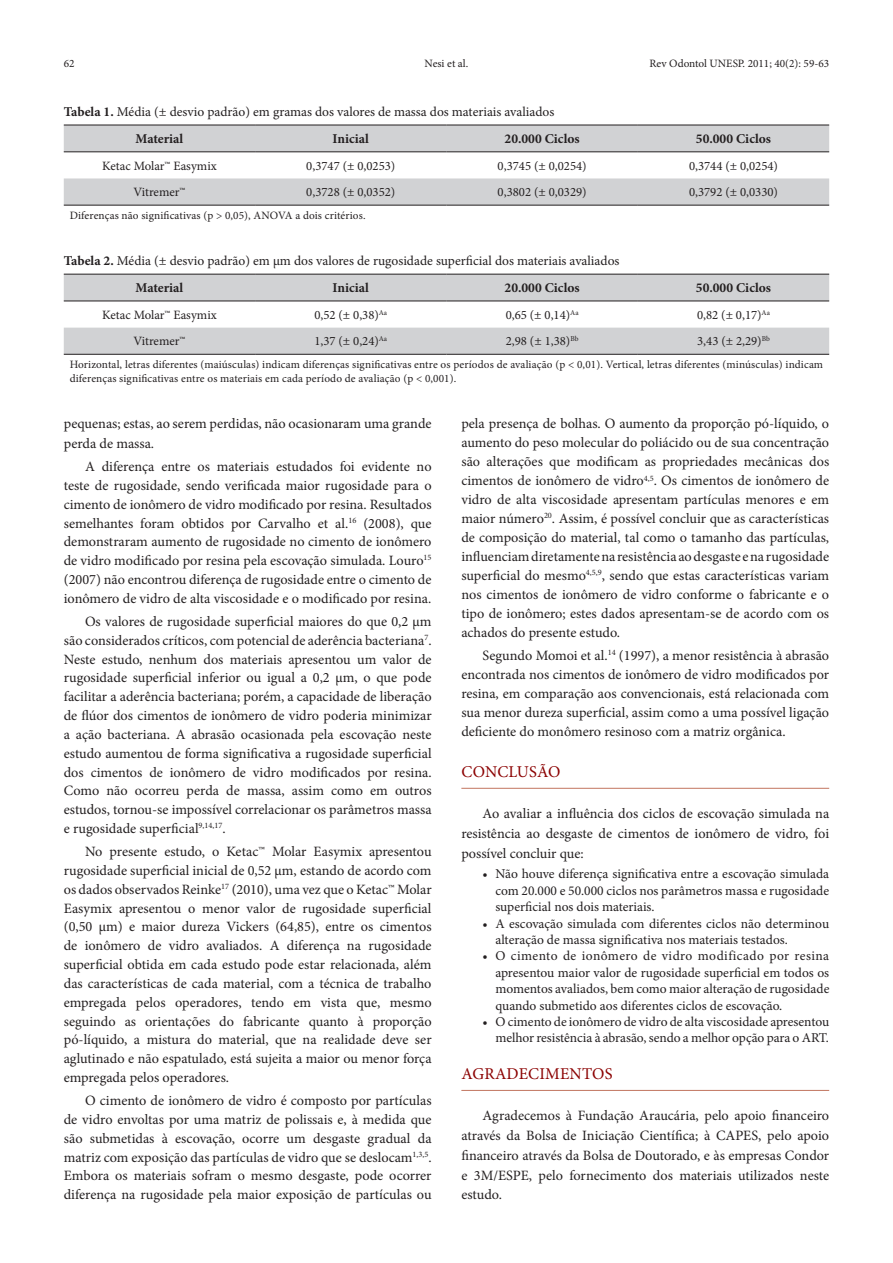
<style>
.page{position:relative;width:893px;height:1263px;background:#fff}
.page>*{position:absolute;margin:0;border:0;box-sizing:border-box;transform-origin:0 0}
.t1{font:16.5px "Minion Pro";letter-spacing:.01em;color:#8b0202}
.t2{font:14.25px/18.8px "Minion Pro";color:#231f20;text-align:justify}
.t3{font:13.5px/16.4px "Minion Pro";color:#231f20}
.t4{font:700 13.5px "Minion Pro";color:#231f20}
.t5{font:12.75px "Minion Pro";color:#231f20}
.t6{font:11.25px/13.5px "Minion Pro";letter-spacing:.01em;color:#231f20}
.s1{font-weight:700}
</style>
<div class="page">
<hr style="left:461px;top:788px;width:368px;height:1px;background:#c27660">
<hr style="left:461px;top:1090px;width:368px;height:1px;background:#c27660">
<svg style="left:64px;top:126px;width:765px;height:79px"></svg>
<hr style="left:64px;top:125px;width:191px;height:1px;background:#231f20">
<hr style="left:255px;top:125px;width:191px;height:1px;background:#231f20">
<hr style="left:446px;top:125px;width:192px;height:1px;background:#231f20">
<hr style="left:638px;top:125px;width:191px;height:1px;background:#231f20">
<hr style="left:64px;top:151px;width:191px;height:1px;background:#231f20">
<hr style="left:255px;top:151px;width:191px;height:1px;background:#231f20">
<hr style="left:446px;top:151px;width:192px;height:1px;background:#231f20">
<hr style="left:638px;top:151px;width:191px;height:1px;background:#231f20">
<hr style="left:64px;top:205px;width:191px;height:1px;background:#231f20">
<hr style="left:255px;top:205px;width:191px;height:1px;background:#231f20">
<hr style="left:446px;top:205px;width:192px;height:1px;background:#231f20">
<hr style="left:638px;top:205px;width:191px;height:1px;background:#231f20">
<svg style="left:64px;top:275px;width:765px;height:79px"></svg>
<hr style="left:64px;top:274px;width:191px;height:1px;background:#231f20">
<hr style="left:255px;top:274px;width:191px;height:1px;background:#231f20">
<hr style="left:446px;top:274px;width:192px;height:1px;background:#231f20">
<hr style="left:638px;top:274px;width:191px;height:1px;background:#231f20">
<hr style="left:64px;top:301px;width:191px;height:1px;background:#231f20">
<hr style="left:255px;top:301px;width:191px;height:1px;background:#231f20">
<hr style="left:446px;top:301px;width:192px;height:1px;background:#231f20">
<hr style="left:638px;top:301px;width:191px;height:1px;background:#231f20">
<hr style="left:64px;top:354px;width:191px;height:1px;background:#231f20">
<hr style="left:255px;top:354px;width:191px;height:1px;background:#231f20">
<hr style="left:446px;top:354px;width:192px;height:1px;background:#231f20">
<hr style="left:638px;top:354px;width:191px;height:1px;background:#231f20">
<p class="t6" style="left:64px;top:57px;width:12px">62</p>
<p class="t6" style="left:425px;top:57px;width:45px">Nesi et al.</p>
<p class="t6" style="left:650px;top:57px;width:181px">Rev Odontol UNESP. 2011; 40(2): 59-63</p>
<p class="t3" style="left:136px;top:98px;width:420px;line-height:27.2px;text-indent:-72px"><span class="s1">Tabela 1.</span> Média (± desvio padrão) em gramas dos valores de massa dos materiais avaliados<br><span class="s1">Material</span></p>
<p class="t4" style="left:333px;top:129px;width:38px">Inicial</p>
<p class="t4" style="left:505px;top:129px;width:77px">20.000 Ciclos</p>
<p class="t4" style="left:696px;top:129px;width:77px">50.000 Ciclos</p>
<p class="t5" style="left:102px;top:157px;width:116px">Ketac Molar™ Easymix</p>
<p class="t5" style="left:306px;top:157px;width:91px">0,3747 (± 0,0253)</p>
<p class="t5" style="left:498px;top:157px;width:91px">0,3745 (± 0,0254)</p>
<p class="t5" style="left:689px;top:157px;width:91px">0,3744 (± 0,0254)</p>
<p class="t5" style="left:133px;top:184px;width:53px">Vitremer™</p>
<p class="t5" style="left:306px;top:184px;width:91px">0,3728 (± 0,0352)</p>
<p class="t5" style="left:498px;top:184px;width:91px">0,3802 (± 0,0329)</p>
<p class="t5" style="left:689px;top:184px;width:91px">0,3792 (± 0,0330)</p>
<p class="t6" style="left:70px;top:209px;width:297px">Diferenças não significativas (p &gt; 0,05), ANOVA a dois critérios.</p>
<p class="t3" style="left:136px;top:247px;width:485px;line-height:27.2px;text-indent:-72px"><span class="s1">Tabela 2.</span> Média (± desvio padrão) em µm dos valores de rugosidade superficial dos materiais avaliados<br><span class="s1">Material</span></p>
<p class="t4" style="left:333px;top:279px;width:38px">Inicial</p>
<p class="t4" style="left:505px;top:279px;width:77px">20.000 Ciclos</p>
<p class="t4" style="left:696px;top:279px;width:77px">50.000 Ciclos</p>
<p class="t5" style="left:102px;top:306px;width:116px">Ketac Molar™ Easymix</p>
<p class="t5" style="left:314px;top:306px;width:74px">0,52 (± 0,38)<sup>Aa</sup></p>
<p class="t5" style="left:506px;top:306px;width:74px">0,65 (± 0,14)<sup>Aa</sup></p>
<p class="t5" style="left:697px;top:306px;width:74px">0,82 (± 0,17)<sup>Aa</sup></p>
<p class="t5" style="left:133px;top:333px;width:53px">Vitremer™</p>
<p class="t5" style="left:314px;top:333px;width:74px">1,37 (± 0,24)<sup>Aa</sup></p>
<p class="t5" style="left:506px;top:333px;width:74px">2,98 (± 1,38)<sup>Bb</sup></p>
<p class="t5" style="left:697px;top:333px;width:74px">3,43 (± 2,29)<sup>Bb</sup></p>
<p class="t6" style="left:70px;top:358px;width:755px">Horizontal, letras diferentes (maiúsculas) indicam diferenças significativas entre os períodos de avaliação (p &lt; 0,01). Vertical, letras diferentes (minúsculas) indicam diferenças significativas entre os materiais em cada período de avaliação (p &lt; 0,001).</p>
<p class="t2" style="left:64px;top:414px;width:369px;line-height:19.6px">pequenas; estas, ao serem perdidas, não ocasionaram uma grande perda de massa.</p>
<p class="t2" style="left:64px;top:457px;width:369px;text-indent:21px">A diferença entre os materiais estudados foi evidente no teste de rugosidade, sendo verificada maior rugosidade para o cimento de ionômero de vidro modificado por resina. Resultados semelhantes foram obtidos por Carvalho et al.<sup>16</sup> (2008), que demonstraram aumento de rugosidade no cimento de ionômero de vidro modificado por resina pela escovação simulada. Louro<sup>15 </sup>(2007) não encontrou diferença de rugosidade entre o cimento de ionômero de vidro de alta viscosidade e o modificado por resina.</p>
<p class="t2" style="left:64px;top:612px;width:369px;text-indent:21px">Os valores de rugosidade superficial maiores do que 0,2 µm são considerados críticos, com potencial de aderência bacteriana<sup>7</sup>.<br>Neste estudo, nenhum dos materiais apresentou um valor de rugosidade superficial inferior ou igual a 0,2 µm, o que pode facilitar a aderência bacteriana; porém, a capacidade de liberação de flúor dos cimentos de ionômero de vidro poderia minimizar a ação bacteriana. A abrasão ocasionada pela escovação neste estudo aumentou de forma significativa a rugosidade superficial dos cimentos de ionômero de vidro modificados por resina.<br>Como não ocorreu perda de massa, assim como em outros estudos, tornou-se impossível correlacionar os parâmetros massa e rugosidade superficial<sup>9,14,17</sup>.</p>
<p class="t2" style="left:64px;top:842px;width:369px;text-indent:21px">No presente estudo, o Ketac™ Molar Easymix apresentou rugosidade superficial inicial de 0,52 µm, estando de acordo com os dados observados Reinke<sup>17</sup> (2010), uma vez que o Ketac™ Molar Easymix apresentou o menor valor de rugosidade superficial (0,50 µm) e maior dureza Vickers (64,85), entre os cimentos de ionômero de vidro avaliados. A diferença na rugosidade superficial obtida em cada estudo pode estar relacionada, além das características de cada material, com a técnica de trabalho empregada pelos operadores, tendo em vista que, mesmo seguindo as orientações do fabricante quanto à proporção pó-líquido, a mistura do material, que na realidade deve ser aglutinado e não espatulado, está sujeita a maior ou menor força empregada pelos operadores.</p>
<p class="t2" style="left:64px;top:1091px;width:369px;text-indent:21px">O cimento de ionômero de vidro é composto por partículas de vidro envoltas por uma matriz de polissais e, à medida que são submetidas à escovação, ocorre um desgaste gradual da matriz com exposição das partículas de vidro que se deslocam<sup>1,3,5</sup>.<br>Embora os materiais sofram o mesmo desgaste, pode ocorrer diferença na rugosidade pela maior exposição de partículas ou</p>
<p class="t2" style="left:461px;top:414px;width:369px">pela presença de bolhas. O aumento da proporção pó-líquido, o aumento do peso molecular do poliácido ou de sua concentração são alterações que modificam as propriedades mecânicas dos cimentos de ionômero de vidro<sup>4,5</sup>. Os cimentos de ionômero de vidro de alta viscosidade apresentam partículas menores e em maior número<sup>20</sup>. Assim, é possível concluir que as características de composição do material, tal como o tamanho das partículas, influenciam diretamente na resistência ao desgaste e na rugosidade superficial do mesmo<sup>4,5,9</sup>, sendo que estas características variam nos cimentos de ionômero de vidro conforme o fabricante e o tipo de ionômero; estes dados apresentam-se de acordo com os achados do presente estudo.</p>
<p class="t2" style="left:461px;top:646px;width:369px;text-indent:21px">Segundo Momoi et al.<sup>14</sup> (1997), a menor resistência à abrasão encontrada nos cimentos de ionômero de vidro modificados por resina, em comparação aos convencionais, está relacionada com sua menor dureza superficial, assim como a uma possível ligação deficiente do monômero resinoso com a matriz orgânica.</p>
<p class="t1" style="left:461px;top:761px;width:101px">CONCLUSÃO</p>
<p class="t2" style="left:461px;top:804px;width:369px;line-height:19.6px;text-indent:21px">Ao avaliar a influência dos ciclos de escovação simulada na resistência ao desgaste de cimentos de ionômero de vidro, foi possível concluir que:</p>
<p class="t3" style="left:495px;top:866px;width:335px;text-align:justify;text-indent:-13px">• Não houve diferença significativa entre a escovação simulada com 20.000 e 50.000 ciclos nos parâmetros massa e rugosidade superficial nos dois materiais.</p>
<p class="t3" style="left:495px;top:915px;width:335px;text-indent:-13px">• A escovação simulada com diferentes ciclos não determinou alteração de massa significativa nos materiais testados.</p>
<p class="t3" style="left:495px;top:948px;width:335px;text-align:justify;text-indent:-13px">• O cimento de ionômero de vidro modificado por resina apresentou maior valor de rugosidade superficial em todos os momentos avaliados, bem como maior alteração de rugosidade quando submetido aos diferentes ciclos de escovação.</p>
<p class="t3" style="left:483px;top:1013px;width:348px;text-align:right">• O cimento de ionômero de vidro de alta viscosidade apresentou melhor resistência à abrasão, sendo a melhor opção para o ART.</p>
<p class="t1" style="left:461px;top:1063px;width:153px">AGRADECIMENTOS</p>
<p class="t2" style="left:461px;top:1106px;width:369px;line-height:19.6px;text-indent:21px">Agradecemos à Fundação Araucária, pelo apoio financeiro através da Bolsa de Iniciação Científica; à CAPES, pelo apoio financeiro através da Bolsa de Doutorado, e às empresas Condor e 3M/ESPE, pelo fornecimento dos materiais utilizados neste estudo.</p>
</div>
